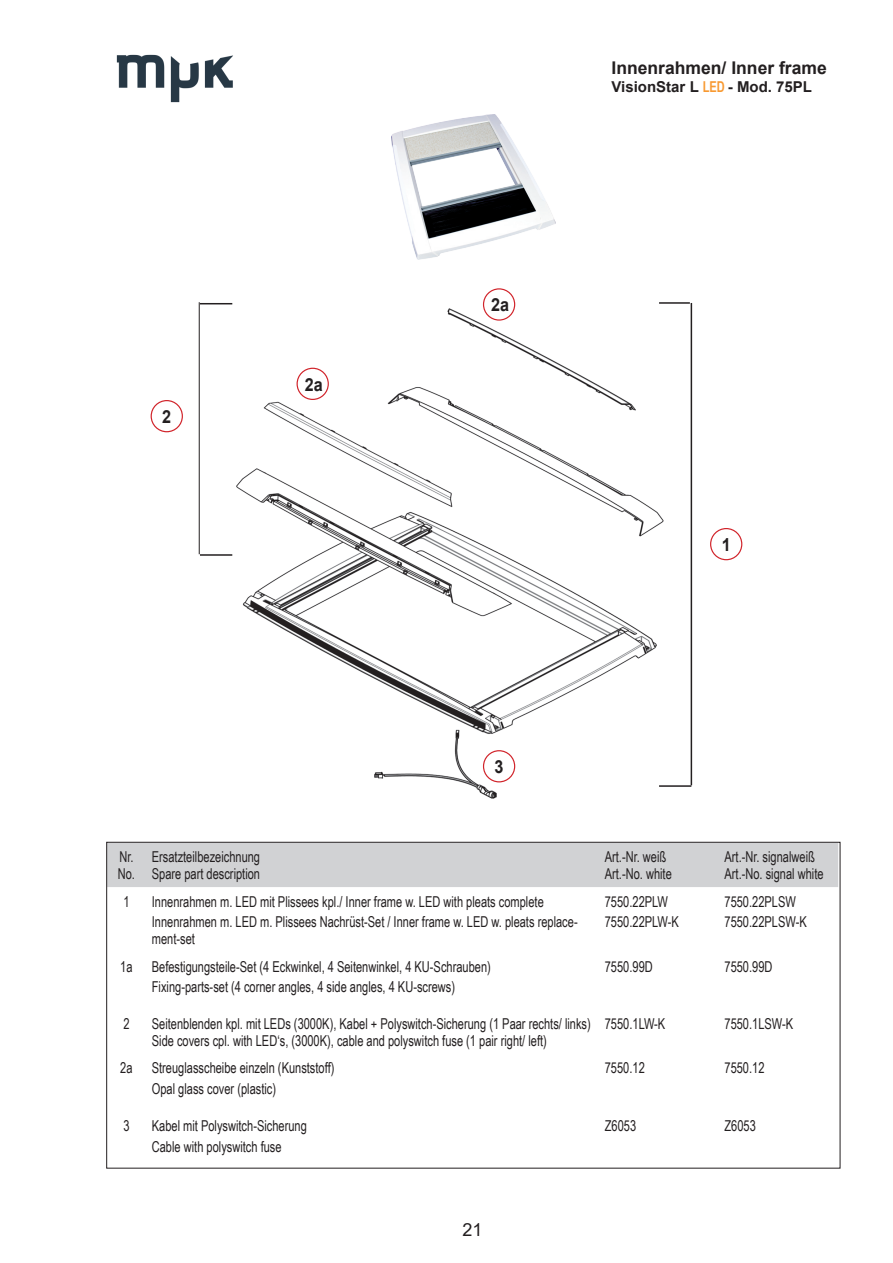
<style>
.page{position:relative;width:893px;height:1263px;background:#fff}
.page>*{position:absolute;margin:0;border:0;box-sizing:border-box;transform-origin:0 0}
.t1{font:700 18px "Arial";color:#231f20;scale:.9 1}
.t2{font:18px "Arial";color:#231f20}
.t3{font:700 17.55px "Arial";color:#231f20}
.t4{font:15px/16.5px "Arial Narrow";color:#231f20;scale:.9 1}
.t5{font:700 15px "Arial";color:#231f20}
.s1{font-family:"Arial Narrow";color:#f89931}
</style>
<div class="page">
<img style="left:117px;top:54px;width:116px;height:49px">
<div style="left:108px;top:844px;width:730px;height:43px;background:#d1d2d4"></div>
<img style="left:392px;top:115px;width:163px;height:144px">
<img style="left:206px;top:293px;width:508px;height:506px">
<div style="left:151px;top:400px;width:32px;height:32px;border:1px solid #d1232a;border-radius:50%"></div>
<div style="left:297px;top:368px;width:32px;height:32px;border:1px solid #d1232a;border-radius:50%"></div>
<div style="left:483px;top:288px;width:32px;height:33px;border:1px solid #d1232a;border-radius:50%"></div>
<div style="left:483px;top:750px;width:32px;height:32px;border:1px solid #d1232a;border-radius:50%"></div>
<div style="left:710px;top:528px;width:32px;height:32px;border:1px solid #d1232a;border-radius:50%"></div>
<hr style="left:691px;top:303px;width:1px;height:482px;background:#231f20">
<hr style="left:659px;top:302px;width:31px;height:2px;background:#231f20">
<hr style="left:659px;top:785px;width:32px;height:2px;background:#231f20">
<hr style="left:199px;top:302px;width:1px;height:252px;background:#231f20">
<hr style="left:200px;top:554px;width:32px;height:2px;background:#231f20">
<hr style="left:200px;top:303px;width:32px;height:1px;background:#231f20">
<p class="t1" style="left:162px;top:404px;width:12px">2</p>
<p class="t1" style="left:305px;top:372px;width:22px">2a</p>
<p class="t1" style="left:491px;top:292px;width:22px">2a</p>
<p class="t3" style="left:612px;top:56px;width:217px">Innenrahmen/ Inner frame</p>
<p class="t5" style="left:612px;top:76px;width:202px">VisionStar L <span class="s1">LED</span> - Mod. 75PL</p>
<p class="t1" style="left:722px;top:532px;width:12px">1</p>
<p class="t1" style="left:495px;top:754px;width:12px">3</p>
<p class="t4" style="left:119px;top:848px;width:17px">Nr.</p>
<p class="t4" style="left:118px;top:864px;width:21px">No.</p>
<p class="t4" style="left:152px;top:848px;width:122px">Ersatzteilbezeichnung</p>
<p class="t4" style="left:152px;top:864px;width:122px">Spare part description</p>
<p class="t4" style="left:605px;top:848px;width:70px">Art.-Nr. weiß</p>
<p class="t4" style="left:605px;top:864px;width:76px">Art.-No. white</p>
<p class="t4" style="left:724px;top:848px;width:102px">Art.-Nr. signalweiß</p>
<p class="t4" style="left:724px;top:864px;width:112px">Art.-No. signal white</p>
<p class="t4" style="left:123px;top:892px;width:8px">1</p>
<p class="t4" style="left:152px;top:892px;width:437px">Innenrahmen m. LED mit Plissees kpl./ Inner frame w. LED with pleats complete</p>
<p class="t4" style="left:152px;top:913px;width:475px">Innenrahmen m. LED m. Plissees Nachrüst-Set / Inner frame w. LED w. pleats replace&shy;ment-set</p>
<p class="t4" style="left:605px;top:892px;width:72px">7550.22PLW</p>
<p class="t4" style="left:605px;top:913px;width:84px">7550.22PLW-K</p>
<p class="t4" style="left:724px;top:892px;width:81px">7550.22PLSW</p>
<p class="t4" style="left:724px;top:913px;width:93px">7550.22PLSW-K</p>
<p class="t4" style="left:120px;top:957px;width:15px">1a</p>
<p class="t4" style="left:152px;top:957px;width:378px">Befestigungsteile-Set (4 Eckwinkel, 4 Seitenwinkel, 4 KU-Schrauben)</p>
<p class="t4" style="left:152px;top:978px;width:339px">Fixing-parts-set (4 corner angles, 4 side angles, 4 KU-screws)</p>
<p class="t4" style="left:605px;top:957px;width:55px">7550.99D</p>
<p class="t4" style="left:724px;top:957px;width:55px">7550.99D</p>
<p class="t4" style="left:123px;top:1015px;width:8px">2</p>
<p class="t4" style="left:152px;top:1015px;width:489px">Seitenblenden kpl. mit LEDs (3000K), Kabel + Polyswitch-Sicherung (1 Paar rechts/ links)</p>
<p class="t4" style="left:152px;top:1031px;width:440px">Side covers cpl. with LED‘s, (3000K), cable and polyswitch fuse (1 pair right/ left)</p>
<p class="t4" style="left:605px;top:1015px;width:69px">7550.1LW-K</p>
<p class="t4" style="left:724px;top:1015px;width:78px">7550.1LSW-K</p>
<p class="t4" style="left:120px;top:1059px;width:15px">2a</p>
<p class="t4" style="left:152px;top:1059px;width:204px">Streuglasscheibe einzeln (Kunststoff)</p>
<p class="t4" style="left:152px;top:1080px;width:140px">Opal glass cover (plastic)</p>
<p class="t4" style="left:605px;top:1059px;width:46px">7550.12</p>
<p class="t4" style="left:724px;top:1059px;width:46px">7550.12</p>
<p class="t4" style="left:123px;top:1117px;width:8px">3</p>
<p class="t4" style="left:152px;top:1117px;width:174px">Kabel mit Polyswitch-Sicherung</p>
<p class="t4" style="left:152px;top:1137px;width:146px">Cable with polyswitch fuse</p>
<p class="t4" style="left:605px;top:1117px;width:36px">Z6053</p>
<p class="t4" style="left:724px;top:1117px;width:36px">Z6053</p>
<p class="t2" style="left:463px;top:1217px;width:22px">21</p>
</div>
